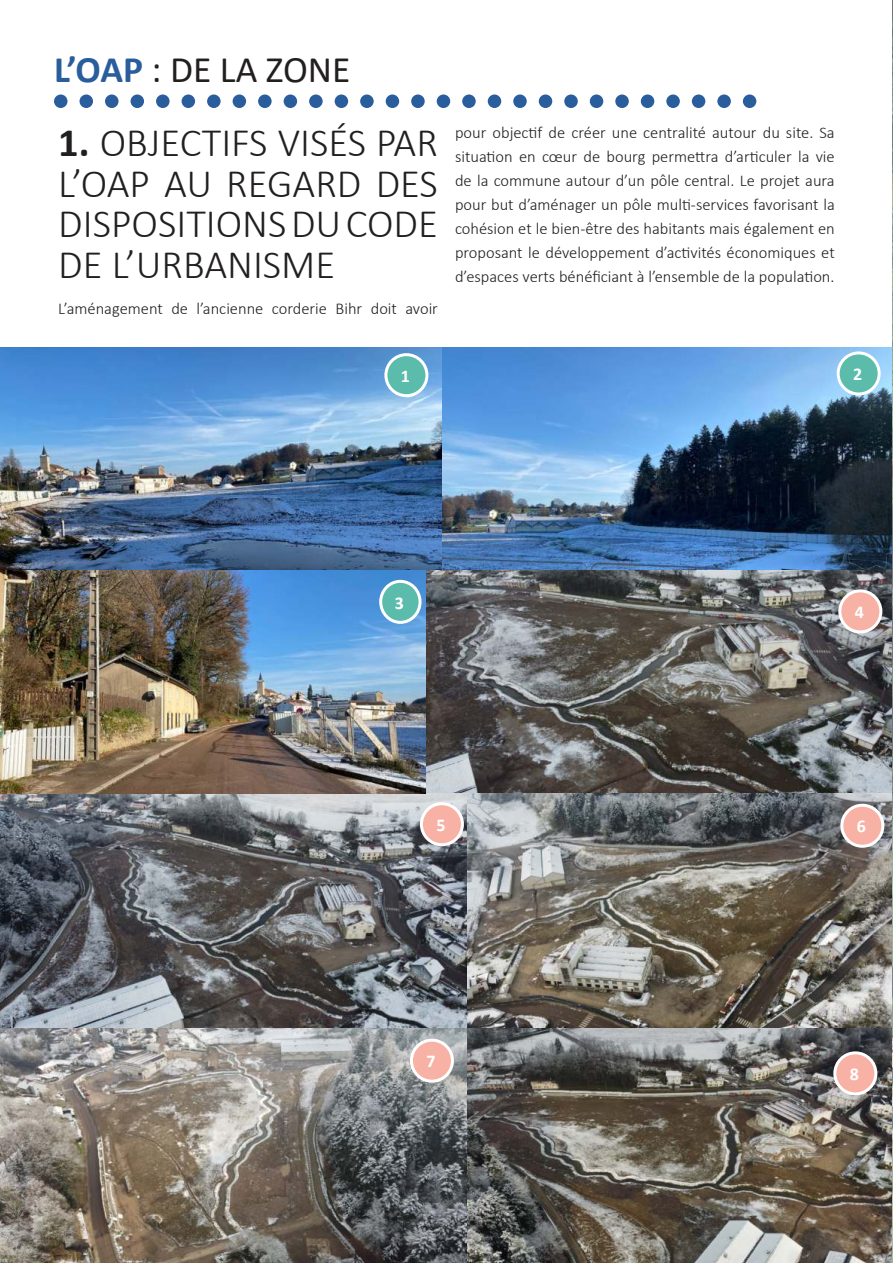
<style>
.page{position:relative;width:893px;height:1263px;background:#fff}
.page>*{position:absolute;margin:0;border:0;box-sizing:border-box;transform-origin:0 0}
.t1{font:300 40.5px/40.5px "Calibri";color:#221f1f;text-align:justify}
.t2{font:37.5px "Calibri";color:#221f1f}
.t3{font:700 18px "Calibri";color:#fff}
.t4{font:300 16.5px/24px "Calibri";color:#221f1f;text-align:justify}
.s1{font-weight:700;color:#2a5d9c}
.s2{font-weight:700}
</style>
<div class="page">
<div style="left:54px;top:94px;width:14px;height:14px;background:#2a5d9c;border-radius:50%"></div>
<div style="left:80px;top:94px;width:13px;height:14px;background:#2a5d9c;border-radius:50%"></div>
<div style="left:105px;top:94px;width:14px;height:14px;background:#2a5d9c;border-radius:50%"></div>
<div style="left:131px;top:94px;width:13px;height:14px;background:#2a5d9c;border-radius:50%"></div>
<div style="left:156px;top:94px;width:14px;height:14px;background:#2a5d9c;border-radius:50%"></div>
<div style="left:182px;top:94px;width:13px;height:14px;background:#2a5d9c;border-radius:50%"></div>
<div style="left:207px;top:94px;width:14px;height:14px;background:#2a5d9c;border-radius:50%"></div>
<div style="left:233px;top:94px;width:13px;height:14px;background:#2a5d9c;border-radius:50%"></div>
<div style="left:258px;top:94px;width:14px;height:14px;background:#2a5d9c;border-radius:50%"></div>
<div style="left:284px;top:94px;width:13px;height:14px;background:#2a5d9c;border-radius:50%"></div>
<div style="left:309px;top:94px;width:14px;height:14px;background:#2a5d9c;border-radius:50%"></div>
<div style="left:335px;top:94px;width:13px;height:14px;background:#2a5d9c;border-radius:50%"></div>
<div style="left:360px;top:94px;width:14px;height:14px;background:#2a5d9c;border-radius:50%"></div>
<div style="left:386px;top:94px;width:13px;height:14px;background:#2a5d9c;border-radius:50%"></div>
<div style="left:411px;top:94px;width:14px;height:14px;background:#2a5d9c;border-radius:50%"></div>
<div style="left:437px;top:94px;width:13px;height:14px;background:#2a5d9c;border-radius:50%"></div>
<div style="left:462px;top:94px;width:14px;height:14px;background:#2a5d9c;border-radius:50%"></div>
<div style="left:488px;top:94px;width:13px;height:14px;background:#2a5d9c;border-radius:50%"></div>
<div style="left:513px;top:94px;width:14px;height:14px;background:#2a5d9c;border-radius:50%"></div>
<div style="left:539px;top:94px;width:13px;height:14px;background:#2a5d9c;border-radius:50%"></div>
<div style="left:564px;top:94px;width:14px;height:14px;background:#2a5d9c;border-radius:50%"></div>
<div style="left:590px;top:94px;width:13px;height:14px;background:#2a5d9c;border-radius:50%"></div>
<div style="left:615px;top:94px;width:14px;height:14px;background:#2a5d9c;border-radius:50%"></div>
<div style="left:641px;top:94px;width:13px;height:14px;background:#2a5d9c;border-radius:50%"></div>
<div style="left:666px;top:94px;width:14px;height:14px;background:#2a5d9c;border-radius:50%"></div>
<div style="left:692px;top:94px;width:13px;height:14px;background:#2a5d9c;border-radius:50%"></div>
<div style="left:717px;top:94px;width:14px;height:14px;background:#2a5d9c;border-radius:50%"></div>
<div style="left:743px;top:94px;width:13px;height:14px;background:#2a5d9c;border-radius:50%"></div>
<img style="left:0;top:347px;width:892px;height:916px">
<div style="left:840px;top:591px;width:41px;height:41px;background:#f8b2a5;border-radius:50%"></div>
<div style="left:838px;top:589px;width:44px;height:44px;border:3px solid #fff;border-radius:50%"></div>
<div style="left:421px;top:804px;width:41px;height:41px;background:#f8b2a5;border-radius:50%"></div>
<div style="left:420px;top:802px;width:44px;height:44px;border:3px solid #fff;border-radius:50%"></div>
<div style="left:842px;top:805px;width:41px;height:41px;background:#f8b2a5;border-radius:50%"></div>
<div style="left:840px;top:804px;width:44px;height:44px;border:3px solid #fff;border-radius:50%"></div>
<div style="left:411px;top:1040px;width:41px;height:41px;background:#f8b2a5;border-radius:50%"></div>
<div style="left:410px;top:1039px;width:44px;height:44px;border:3px solid #fff;border-radius:50%"></div>
<div style="left:835px;top:1053px;width:41px;height:41px;background:#f8b2a5;border-radius:50%"></div>
<div style="left:833px;top:1051px;width:44px;height:44px;border:3px solid #fff;border-radius:50%"></div>
<div style="left:386px;top:355px;width:41px;height:41px;background:#5bbcac;border-radius:50%"></div>
<div style="left:384px;top:353px;width:44px;height:44px;border:3px solid #fff;border-radius:50%"></div>
<div style="left:838px;top:353px;width:41px;height:41px;background:#5bbcac;border-radius:50%"></div>
<div style="left:837px;top:351px;width:44px;height:44px;border:3px solid #fff;border-radius:50%"></div>
<div style="left:381px;top:581px;width:39px;height:41px;background:#5bbcac;border-radius:50%"></div>
<div style="left:379px;top:580px;width:43px;height:44px;border:3px solid #fff;border-radius:50%"></div>
<img style="left:892px;top:0;width:1px;height:1263px">
<h2 class="t2" style="left:54px;top:51px;width:298px"><span class="s1">L’OAP</span> : DE LA ZONE</h2>
<h1 class="t1" style="left:58px;top:122px;width:381px"><span class="s2">1.</span> OBJECTIFS VISÉS PAR L’OAP AU REGARD DES DISPOSITIONS DU CODE DE L’URBANISME</h1>
<p class="t4" style="left:58px;top:296px;width:381px">L’aménagement de l’ancienne corderie Bihr doit avoir</p>
<p class="t4" style="left:455px;top:120px;width:381px">pour objectif de créer une centralité autour du site. Sa situation en cœur de bourg permettra d’articuler la vie de la commune autour d’un pôle central. Le projet aura pour but d’aménager un pôle multi-services favorisant la cohésion et le bien-être des habitants mais également en proposant le développement d’activités économiques et d’espaces verts bénéficiant à l’ensemble de la population.</p>
<p class="t3" style="left:401px;top:367px;width:11px">1</p>
<p class="t3" style="left:853px;top:365px;width:11px">2</p>
<p class="t3" style="left:395px;top:594px;width:11px">3</p>
<p class="t3" style="left:855px;top:603px;width:11px">4</p>
<p class="t3" style="left:436px;top:812px;width:11px">5</p>
<p class="t3" style="left:857px;top:814px;width:11px">6</p>
<p class="t3" style="left:426px;top:1052px;width:11px">7</p>
<p class="t3" style="left:850px;top:1065px;width:11px">8</p>
</div>
